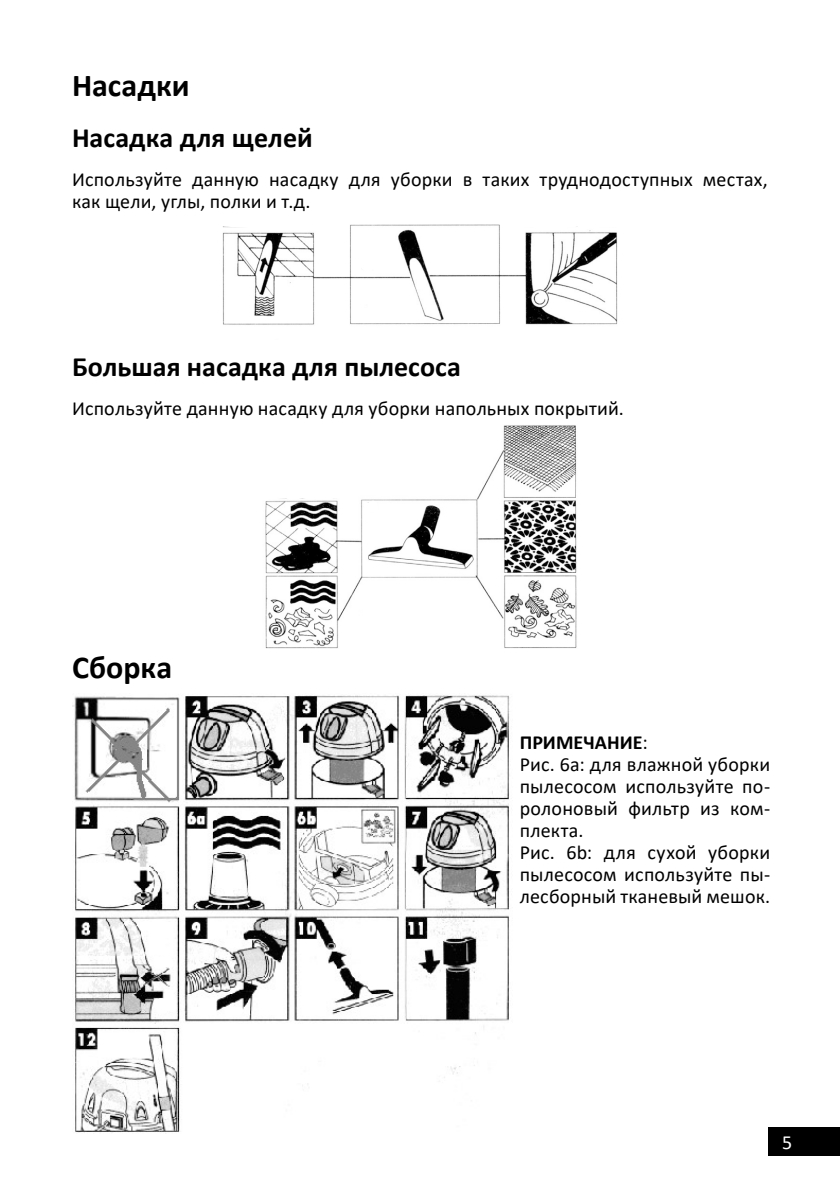
<style>
.page{position:relative;width:840px;height:1191px;background:#fff}
.page>*{position:absolute;margin:0;border:0;box-sizing:border-box;transform-origin:0 0}
.Заголовок_16{font:700 32px "Calibri";color:#000}
.Заголовок_14{font:700 28px "Calibri";color:#000}
.t1{font:20px/22px "Calibri";letter-spacing:.01em;color:#000;text-align:justify}
.t2{font:700 20px "Calibri";color:#000}
.t3{font:20px "Calibri";color:#fff}
.s1{font-weight:400}
</style>
<div class="page">
<div style="left:767px;top:1126px;width:72px;height:29px;background:#000"></div>
<img style="left:222px;top:224px;width:396px;height:101px">
<svg style="left:222px;top:224px;width:109px;height:6px"></svg>
<svg style="left:517px;top:224px;width:101px;height:6px"></svg>
<svg style="left:357px;top:254px;width:22px;height:18px"></svg>
<img style="left:265px;top:425px;width:311px;height:224px">
<svg style="left:352px;top:624px;width:146px;height:25px"></svg>
<svg style="left:265px;top:425px;width:217px;height:89px"></svg>
<img style="left:72px;top:695px;width:438px;height:439px">
<svg style="left:153px;top:954px;width:20px;height:15px"></svg>
<svg style="left:153px;top:996px;width:23px;height:18px"></svg>
<p class="Заголовок_16" style="left:72px;top:63px;width:119px">Насадки</p>
<p class="Заголовок_14" style="left:72px;top:118px;width:242px">Насадка для щелей</p>
<p class="t1" style="left:72px;top:167px;width:697px">Используйте данную насадку для уборки в таких труднодоступных местах, как щели, углы, полки и т.д.</p>
<p class="Заголовок_14" style="left:72px;top:347px;width:390px">Большая насадка для пылесоса</p>
<p class="t1" style="left:72px;top:396px;width:553px">Используйте данную насадку для уборки напольных покрытий.</p>
<p class="Заголовок_16" style="left:72px;top:645px;width:102px">Сборка</p>
<p class="t2" style="left:519px;top:728px;width:129px">ПРИМЕЧАНИЕ<span class="s1">:</span></p>
<p class="t1" style="left:519px;top:753px;width:252px">Рис. 6a: для влажной уборки пылесосом используйте по&shy;ролоновый фильтр из ком&shy;плекта.</p>
<p class="t1" style="left:519px;top:841px;width:252px">Рис. 6b: для сухой уборки пылесосом используйте пы&shy;лесборный тканевый мешок.</p>
<p class="t3" style="left:781px;top:1128px;width:12px">5</p>
</div>
